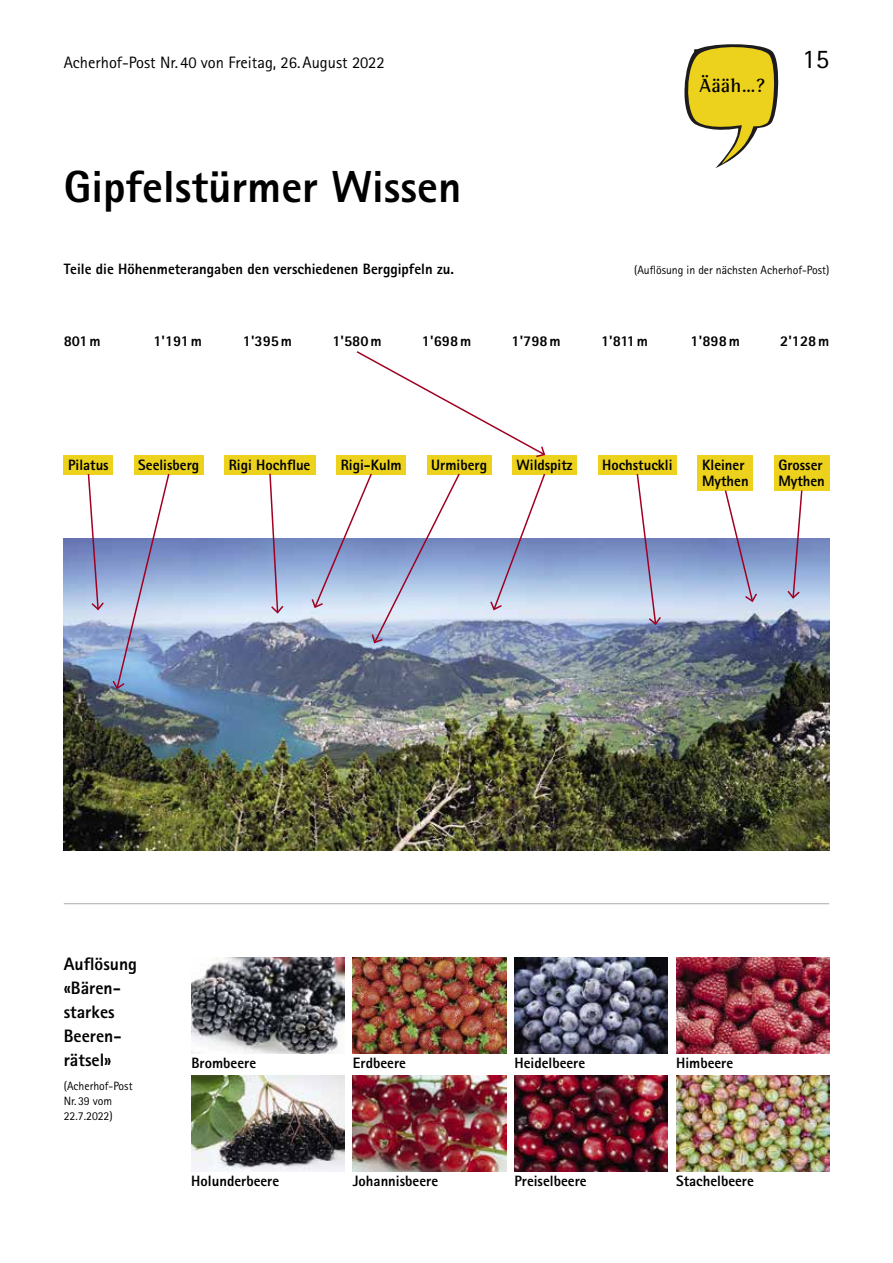
<style>
.page{position:relative;width:893px;height:1263px;background:#fff}
.page>*{position:absolute;margin:0;border:0;box-sizing:border-box;transform-origin:0 0}
.t1{font:800 45px "Rotis Sans Serif Pro";color:#000}
.t2{font:27px "Rotis Sans Serif Pro";color:#000}
.t3{font:700 19.5px "Rotis Semi Serif Pro";color:#000}
.t4{font:800 18px/24px "Rotis Sans Serif Pro";color:#000}
.t5{font:16.5px "Rotis Sans Serif Pro";color:#000}
.t6{font:800 15px/16.5px "Rotis Sans Serif Pro";color:#000}
.t7{font:12px/15px "Rotis Sans Serif Pro";color:#000}
</style>
<div class="page">
<svg style="left:684px;top:44px;width:94px;height:124px"></svg>
<img style="left:514px;top:957px;width:154px;height:96px">
<img style="left:676px;top:1076px;width:153px;height:96px">
<img style="left:353px;top:957px;width:153px;height:96px">
<img style="left:191px;top:957px;width:153px;height:96px">
<img style="left:676px;top:957px;width:153px;height:96px">
<img style="left:353px;top:1076px;width:153px;height:96px">
<img style="left:191px;top:1076px;width:153px;height:96px">
<img style="left:514px;top:1076px;width:154px;height:96px">
<hr style="left:64px;top:903px;width:765px;height:1px;background:#aaa">
<img style="left:64px;top:538px;width:765px;height:312px">
<div style="left:774px;top:455px;width:55px;height:35px;background:#ecd21c"></div>
<div style="left:698px;top:455px;width:55px;height:35px;background:#ecd21c"></div>
<div style="left:134px;top:455px;width:69px;height:19px;background:#ecd21c"></div>
<div style="left:64px;top:455px;width:49px;height:19px;background:#ecd21c"></div>
<div style="left:336px;top:455px;width:70px;height:19px;background:#ecd21c"></div>
<div style="left:224px;top:455px;width:91px;height:19px;background:#ecd21c"></div>
<div style="left:598px;top:455px;width:79px;height:19px;background:#ecd21c"></div>
<div style="left:512px;top:455px;width:65px;height:19px;background:#ecd21c"></div>
<div style="left:427px;top:455px;width:64px;height:19px;background:#ecd21c"></div>
<svg style="left:87px;top:474px;width:18px;height:137px"></svg>
<svg style="left:111px;top:473px;width:60px;height:217px"></svg>
<svg style="left:268px;top:473px;width:17px;height:142px"></svg>
<svg style="left:310px;top:472px;width:151px;height:172px"></svg>
<svg style="left:489px;top:472px;width:57px;height:139px"></svg>
<svg style="left:636px;top:474px;width:26px;height:152px"></svg>
<svg style="left:724px;top:490px;width:34px;height:113px"></svg>
<svg style="left:786px;top:490px;width:17px;height:110px"></svg>
<svg style="left:356px;top:351px;width:190px;height:107px"></svg>
<p class="t5" style="left:64px;top:53px;width:322px">Acherhof-Post Nr. 40 von Freitag, 26.August 2022</p>
<h2 class="t2" style="left:802px;top:43px;width:28px">15</h2>
<h3 class="t3" style="left:699px;top:73px;width:67px">Äääh…?</h3>
<h1 class="t1" style="left:64px;top:158px;width:399px">Gipfelstürmer Wissen</h1>
<p class="t6" style="left:64px;top:261px;width:392px">Teile die Höhenmeterangaben den verschiedenen Berggipfeln zu.</p>
<p class="t7" style="left:634px;top:263px;width:197px">(Auflösung in der nächsten Acherhof-Post)</p>
<p class="t6" style="left:64px;top:333px;width:38px">801m</p>
<p class="t6" style="left:153px;top:333px;width:50px">1'191m</p>
<p class="t6" style="left:243px;top:333px;width:51px">1'395m</p>
<p class="t6" style="left:332px;top:333px;width:51px">1'580m</p>
<p class="t6" style="left:422px;top:333px;width:51px">1'698m</p>
<p class="t6" style="left:511px;top:333px;width:51px">1'798m</p>
<p class="t6" style="left:601px;top:333px;width:49px">1'811m</p>
<p class="t6" style="left:691px;top:333px;width:51px">1'898m</p>
<p class="t6" style="left:780px;top:333px;width:51px">2'128m</p>
<p class="t6" style="left:68px;top:456px;width:42px">Pilatus</p>
<p class="t6" style="left:138px;top:456px;width:62px">Seelisberg</p>
<p class="t6" style="left:229px;top:456px;width:83px">Rigi Hochflue</p>
<p class="t6" style="left:341px;top:456px;width:62px">Rigi-Kulm</p>
<p class="t6" style="left:431px;top:456px;width:57px">Urmiberg</p>
<p class="t6" style="left:517px;top:456px;width:58px">Wildspitz</p>
<p class="t6" style="left:602px;top:456px;width:72px">Hochstuckli</p>
<p class="t6" style="left:702px;top:456px;width:48px">Kleiner<br>Mythen</p>
<p class="t6" style="left:778px;top:456px;width:48px">Grosser<br>Mythen</p>
<p class="t4" style="left:64px;top:952px;width:75px">Auflösung «Bären&shy;starkes<br>Beeren&shy;rätsel»</p>
<p class="t7" style="left:64px;top:1079px;width:70px">(Acherhof-Post<br>Nr.39 vom<br>22.7.2022)</p>
<p class="t6" style="left:191px;top:1054px;width:66px">Brombeere</p>
<p class="t6" style="left:353px;top:1054px;width:55px">Erdbeere</p>
<p class="t6" style="left:514px;top:1054px;width:72px">Heidelbeere</p>
<p class="t6" style="left:676px;top:1054px;width:59px">Himbeere</p>
<p class="t6" style="left:191px;top:1173px;width:89px">Holunderbeere</p>
<p class="t6" style="left:353px;top:1173px;width:87px">Johannisbeere</p>
<p class="t6" style="left:514px;top:1173px;width:74px">Preiselbeere</p>
<p class="t6" style="left:676px;top:1173px;width:79px">Stachelbeere</p>
</div>
